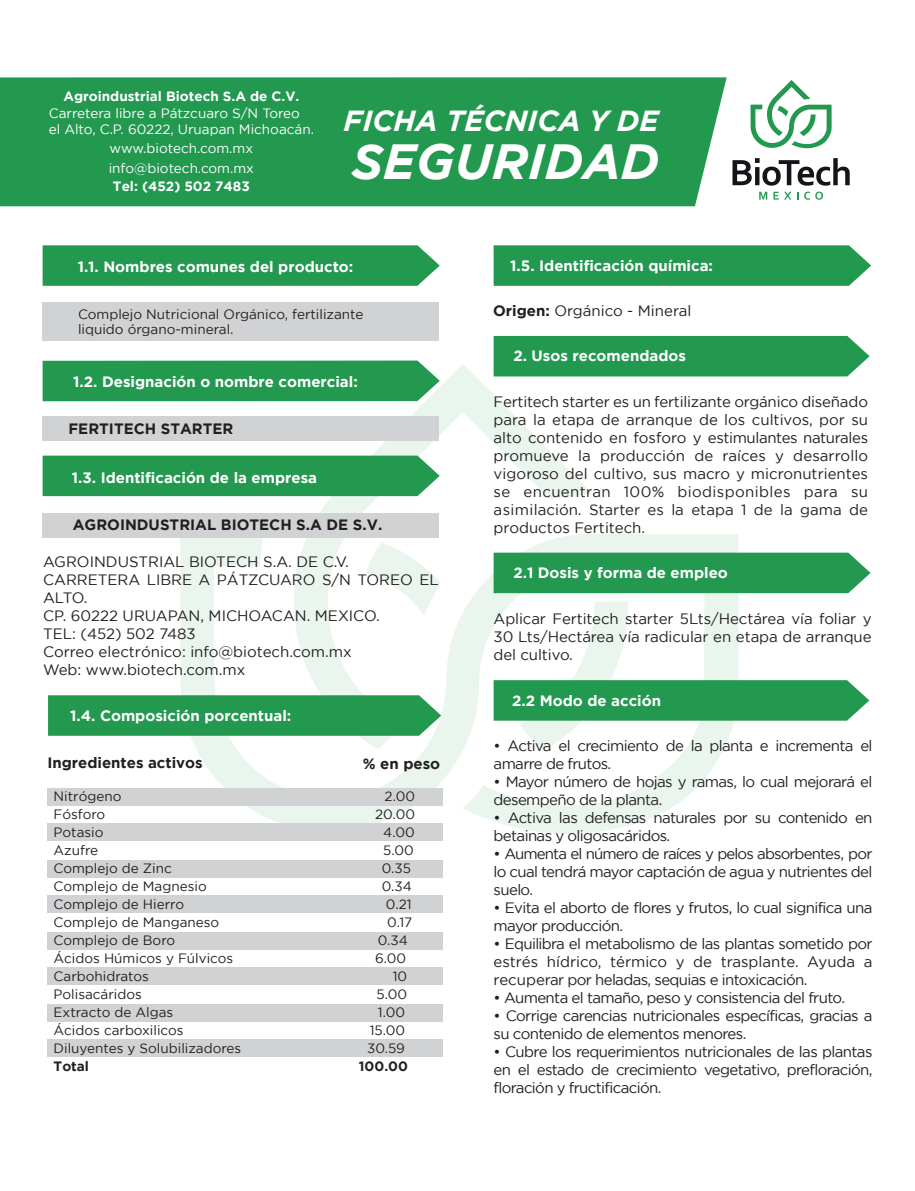
<style>
.page{position:relative;width:915px;height:1191px;background:#fff}
.page>*{position:absolute;margin:0;border:0;box-sizing:border-box;transform-origin:0 0}
.t1{font:italic 700 49.35px "Gotham";color:#fff}
.t2{font:italic 700 28.95px "Gotham";color:#fff}
.t3{font:15px/18px "Gotham";letter-spacing:-.04em;color:#231f20;text-align:justify}
.t4{font:15px/18px "Gotham";color:#231f20}
.t5{font:700 15px "Gotham";color:#fff}
.t6{font:700 15px "Gotham";color:#231f20}
.t7{font:13.5px/15px "Gotham";color:#231f20}
.t8{font:13.5px/19.5px "Gotham";color:#fff}
.t9{font:700 13.5px "Gotham";color:#fff}
.t10{font:700 13.5px "Gotham";color:#231f20}
.s1{font-weight:700}
</style>
<div class="page">
<svg style="left:493px;top:245px;width:377px;height:41px;background:#2b9d56"></svg>
<svg style="left:294px;top:364px;width:298px;height:149px"></svg>
<svg style="left:180px;top:534px;width:558px;height:300px"></svg>
<div style="left:0;top:77px;width:726px;height:129px;background:#239950"></div>
<svg style="left:732px;top:158px;width:117px;height:28px"></svg>
<svg style="left:759px;top:192px;width:8px;height:8px"></svg>
<svg style="left:773px;top:192px;width:36px;height:8px"></svg>
<svg style="left:815px;top:192px;width:7px;height:8px"></svg>
<svg style="left:750px;top:80px;width:81px;height:69px"></svg>
<div style="left:43px;top:302px;width:396px;height:38px;background:#d1d2d4"></div>
<div style="left:493px;top:336px;width:376px;height:40px;background:#239950"></div>
<div style="left:493px;top:552px;width:377px;height:41px;background:#239950"></div>
<svg style="left:43px;top:245px;width:396px;height:41px;background:#2a9c55"></svg>
<svg style="left:493px;top:602px;width:376px;height:148px"></svg>
<div style="left:43px;top:416px;width:396px;height:24px;background:#d1d2d4"></div>
<div style="left:43px;top:513px;width:396px;height:24px;background:#d1d2d4"></div>
<svg style="left:48px;top:695px;width:393px;height:41px;background:#2b9c56"></svg>
<div style="left:48px;top:788px;width:395px;height:18px;background:#d1d2d4"></div>
<div style="left:48px;top:822px;width:395px;height:18px;background:#d1d2d4"></div>
<div style="left:48px;top:860px;width:395px;height:18px;background:#d1d2d4"></div>
<div style="left:48px;top:894px;width:395px;height:18px;background:#d1d2d4"></div>
<div style="left:48px;top:932px;width:395px;height:18px;background:#d1d2d4"></div>
<div style="left:48px;top:966px;width:395px;height:18px;background:#d1d2d4"></div>
<div style="left:48px;top:1004px;width:395px;height:18px;background:#d1d2d4"></div>
<div style="left:48px;top:1038px;width:395px;height:18px;background:#d1d2d4"></div>
<div style="left:43px;top:360px;width:396px;height:41px;background:#239950"></div>
<div style="left:43px;top:455px;width:396px;height:41px;background:#239950"></div>
<p class="t9" style="left:63px;top:88px;width:237px">Agroindustrial Biotech S.A de C.V.</p>
<p class="t8" style="left:49px;top:105px;width:267px;line-height:16.5px">Carretera libre a Pátzcuaro S/N Toreo el Alto, C.P. 60222, Uruapan Michoacán.</p>
<p class="t8" style="left:109px;top:138px;width:147px">www.biotech.com.mx info@biotech.com.mx</p>
<p class="t9" style="left:113px;top:178px;width:138px">Tel: (452) 502 7483</p>
<h2 class="t2" style="left:343px;top:104px;width:316px">FICHA TÉCNICA Y DE</h2>
<h1 class="t1" style="left:351px;top:133px;width:309px">SEGURIDAD</h1>
<p class="t5" style="left:78px;top:258px;width:277px">1.1. Nombres comunes del producto:</p>
<p class="t7" style="left:78px;top:307px;width:287px">Complejo Nutricional Orgánico, fertilizante liquido órgano-mineral.</p>
<p class="t5" style="left:73px;top:373px;width:286px">1.2. Designación o nombre comercial:</p>
<p class="t6" style="left:68px;top:420px;width:166px">FERTITECH STARTER</p>
<p class="t5" style="left:72px;top:469px;width:246px">1.3. Identificación de la empresa</p>
<p class="t6" style="left:73px;top:516px;width:311px">AGROINDUSTRIAL BIOTECH S.A DE S.V.</p>
<p class="t4" style="left:43px;top:552px;width:397px">AGROINDUSTRIAL BIOTECH S.A. DE C.V.<br>CARRETERA LIBRE A PÁTZCUARO S/N TOREO EL<br>ALTO.<br>CP. 60222 URUAPAN, MICHOACAN. MEXICO.<br>TEL: (452) 502 7483<br>Correo electrónico: info@biotech.com.mx<br>Web: www.biotech.com.mx</p>
<p class="t5" style="left:70px;top:707px;width:222px">1.4. Composición porcentual:</p>
<p class="t6" style="left:47px;top:754px;width:157px">Ingredientes activos</p>
<p class="t7" style="left:54px;top:788px;width:69px">Nitrógeno</p>
<p class="t7" style="left:384px;top:788px;width:32px">2.00</p>
<p class="t7" style="left:54px;top:806px;width:53px">Fósforo</p>
<p class="t7" style="left:375px;top:806px;width:41px">20.00</p>
<p class="t7" style="left:54px;top:824px;width:51px">Potasio</p>
<p class="t7" style="left:383px;top:824px;width:33px">4.00</p>
<p class="t7" style="left:54px;top:842px;width:46px">Azufre</p>
<p class="t7" style="left:383px;top:842px;width:32px">5.00</p>
<p class="t7" style="left:54px;top:860px;width:120px">Complejo de Zinc</p>
<p class="t7" style="left:382px;top:860px;width:31px">0.35</p>
<p class="t7" style="left:54px;top:878px;width:155px">Complejo de Magnesio</p>
<p class="t7" style="left:382px;top:878px;width:32px">0.34</p>
<p class="t7" style="left:54px;top:896px;width:132px">Complejo de Hierro</p>
<p class="t7" style="left:386px;top:896px;width:27px">0.21</p>
<p class="t7" style="left:54px;top:914px;width:167px">Complejo de Manganeso</p>
<p class="t7" style="left:387px;top:914px;width:26px">0.17</p>
<p class="t7" style="left:54px;top:932px;width:123px">Complejo de Boro</p>
<p class="t7" style="left:378px;top:932px;width:32px">0.34</p>
<p class="t7" style="left:54px;top:950px;width:181px">Ácidos Húmicos y Fúlvicos</p>
<p class="t7" style="left:375px;top:950px;width:33px">6.00</p>
<p class="t7" style="left:54px;top:968px;width:97px">Carbohidratos</p>
<p class="t7" style="left:392px;top:968px;width:16px">10</p>
<p class="t7" style="left:54px;top:986px;width:90px">Polisacáridos</p>
<p class="t7" style="left:376px;top:986px;width:32px">5.00</p>
<p class="t7" style="left:54px;top:1004px;width:121px">Extracto de Algas</p>
<p class="t7" style="left:378px;top:1004px;width:29px">1.00</p>
<p class="t7" style="left:54px;top:1022px;width:131px">Ácidos carboxilicos</p>
<p class="t7" style="left:369px;top:1022px;width:37px">15.00</p>
<p class="t7" style="left:54px;top:1040px;width:189px">Diluyentes y Solubilizadores</p>
<p class="t7" style="left:367px;top:1040px;width:39px">30.59</p>
<p class="t10" style="left:54px;top:1058px;width:37px">Total</p>
<p class="t10" style="left:359px;top:1058px;width:50px">100.00</p>
<p class="t6" style="left:363px;top:754px;width:79px">% en peso</p>
<p class="t5" style="left:510px;top:257px;width:204px">1.5. Identificación química:</p>
<p class="t4" style="left:493px;top:301px;width:200px"><span class="s1">Origen:</span> Orgánico - Mineral</p>
<p class="t5" style="left:513px;top:347px;width:174px">2. Usos recomendados</p>
<p class="t3" style="left:493px;top:392px;width:376px">Fertitech starter es un fertilizante orgánico diseñado para la etapa de arranque de los cultivos, por su alto contenido en fosforo y estimulantes naturales promueve la producción de raíces y desarrollo vigoroso del cultivo, sus macro y micronutrientes se encuentran 100% biodisponibles para su asimilación. Starter es la etapa 1 de la gama de productos Fertitech.</p>
<p class="t5" style="left:513px;top:564px;width:216px">2.1 Dosis y forma de empleo</p>
<p class="t3" style="left:493px;top:609px;width:379px">Aplicar Fertitech starter 5Lts/Hectárea vía foliar y 30 Lts/Hectárea vía radicular en etapa de arranque del cultivo.</p>
<p class="t5" style="left:512px;top:692px;width:150px">2.2 Modo de acción</p>
<p class="t3" style="left:493px;top:736px;width:380px">• Activa el crecimiento de la planta e incrementa el amarre de frutos.</p>
<p class="t3" style="left:493px;top:772px;width:380px">• Mayor número de hojas y ramas, lo cual mejorará el desempeño de la planta.</p>
<p class="t3" style="left:493px;top:808px;width:380px">• Activa las defensas naturales por su contenido en betainas y oligosacáridos.</p>
<p class="t3" style="left:493px;top:844px;width:380px">• Aumenta el número de raíces y pelos absorbentes, por lo cual tendrá mayor captación de agua y nutrientes del suelo.</p>
<p class="t3" style="left:493px;top:898px;width:380px">• Evita el aborto de flores y frutos, lo cual significa una mayor producción.</p>
<p class="t3" style="left:493px;top:934px;width:380px">• Equilibra el metabolismo de las plantas sometido por estrés hídrico, térmico y de trasplante. Ayuda a recuperar por heladas, sequias e intoxicación.</p>
<p class="t3" style="left:493px;top:988px;width:353px">• Aumenta el tamaño, peso y consistencia del fruto.</p>
<p class="t3" style="left:493px;top:1006px;width:380px">• Corrige carencias nutricionales específicas, gracias a su contenido de elementos menores.</p>
<p class="t3" style="left:493px;top:1042px;width:380px">• Cubre los requerimientos nutricionales de las plantas en el estado de crecimiento vegetativo, prefloración, floración y fructificación.</p>
</div>
